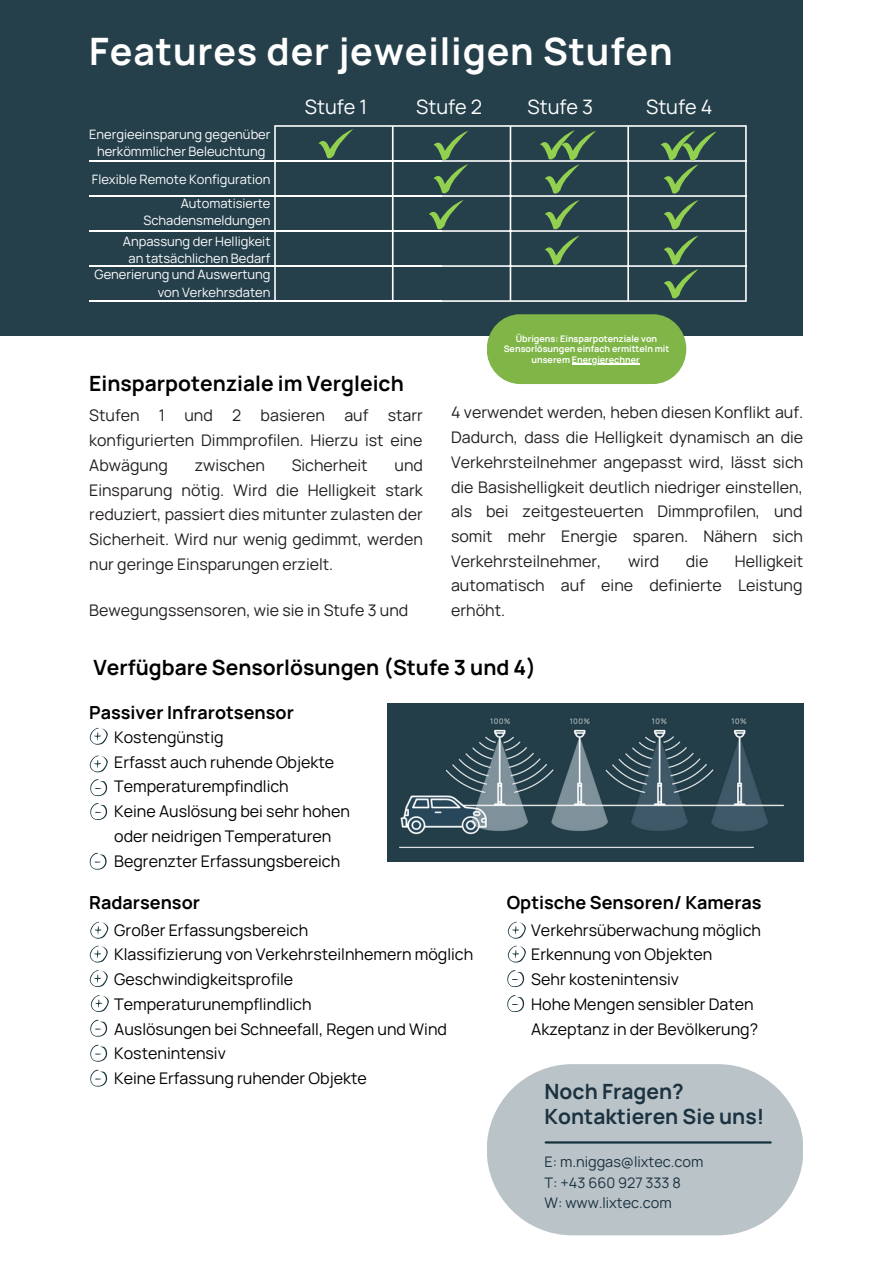
<style>
.page{position:relative;width:893px;height:1264px;background:#fff}
.page>*{position:absolute;margin:0;border:0;box-sizing:border-box;transform-origin:0 0}
.t1{font:700 37.65px "Manrope";letter-spacing:.02em;color:#fff}
.t2{font:700 21px "Manrope";color:#000}
.t3{font:700 21px/24.8px "Manrope";color:#1b3241}
.t4{font:19.8px "Manrope";color:#fff}
.t5{font:700 18px "Manrope";color:#000}
.t6{font:16.05px/24.8px "Manrope";color:#231f20;text-align:justify}
.t7{font:16.05px/24.8px "Manrope";color:#000}
.t8{font:14.55px/20.2px "Manrope";color:#1b3241}
.t9{font:12.9px/17.2px "Manrope";color:#fff;text-align:center}
.t10{font:700 9px/10.1px "Manrope";color:#fff;text-align:center}
</style>
<div class="page">
<div style="left:0;top:0;width:802px;height:336px;background:#26404b"></div>
<hr style="left:274px;top:127px;width:2px;height:173px;background:#fff">
<hr style="left:392px;top:127px;width:1px;height:173px;background:#fff">
<hr style="left:509px;top:127px;width:2px;height:173px;background:#fff">
<hr style="left:627px;top:127px;width:2px;height:173px;background:#fff">
<hr style="left:745px;top:127px;width:1px;height:173px;background:#fff">
<hr style="left:274px;top:125px;width:472px;height:2px;background:#fff">
<hr style="left:274px;top:160px;width:472px;height:2px;background:#fff">
<hr style="left:274px;top:195px;width:472px;height:2px;background:#fff">
<hr style="left:274px;top:230px;width:472px;height:2px;background:#fff">
<hr style="left:274px;top:265px;width:472px;height:2px;background:#fff">
<hr style="left:274px;top:300px;width:472px;height:2px;background:#fff">
<svg style="left:433px;top:131px;width:35px;height:63px"></svg>
<hr style="left:89px;top:160px;width:352px;height:1px;background:#fff">
<hr style="left:89px;top:195px;width:352px;height:1px;background:#fff">
<hr style="left:89px;top:230px;width:352px;height:1px;background:#fff">
<hr style="left:89px;top:265px;width:352px;height:2px;background:#fff">
<hr style="left:89px;top:301px;width:352px;height:1px;background:#fff">
<svg style="left:90px;top:728px;width:18px;height:16px"></svg>
<svg style="left:90px;top:755px;width:18px;height:17px"></svg>
<svg style="left:90px;top:779px;width:17px;height:17px"></svg>
<svg style="left:90px;top:803px;width:17px;height:17px"></svg>
<svg style="left:90px;top:852px;width:17px;height:17px"></svg>
<svg style="left:90px;top:921px;width:18px;height:17px"></svg>
<svg style="left:90px;top:945px;width:18px;height:17px"></svg>
<svg style="left:90px;top:970px;width:18px;height:17px"></svg>
<svg style="left:91px;top:995px;width:18px;height:17px"></svg>
<svg style="left:90px;top:1019px;width:17px;height:17px"></svg>
<svg style="left:90px;top:1044px;width:17px;height:17px"></svg>
<svg style="left:90px;top:1069px;width:17px;height:17px"></svg>
<svg style="left:508px;top:921px;width:18px;height:17px"></svg>
<svg style="left:508px;top:945px;width:18px;height:17px"></svg>
<svg style="left:507px;top:970px;width:17px;height:17px"></svg>
<svg style="left:507px;top:995px;width:17px;height:17px"></svg>
<img style="left:387px;top:703px;width:416px;height:158px">
<div style="left:486px;top:314px;width:200px;height:70px;background:#80b647;border-radius:34px"></div>
<hr style="left:572px;top:364px;width:67px;height:1px;background:#fff">
<svg style="left:318px;top:129px;width:35px;height:30px"></svg>
<svg style="left:540px;top:130px;width:56px;height:136px"></svg>
<svg style="left:660px;top:131px;width:56px;height:168px"></svg>
<svg style="left:429px;top:200px;width:34px;height:30px"></svg>
<div style="left:486px;top:1064px;width:316px;height:171px;background:#bac3c7;border-radius:86px"></div>
<hr style="left:545px;top:1141px;width:225px;height:2px;background:#16323d">
<h1 class="t1" style="left:89px;top:24px;width:584px">Features der jeweiligen Stufen</h1>
<p class="t9" style="left:89px;top:125px;width:183px">Energieeinsparung gegenüber herkömmlicher Beleuchtung</p>
<p class="t9" style="left:92px;top:170px;width:180px">Flexible Remote Konfiguration</p>
<p class="t9" style="left:143px;top:195px;width:129px;text-align:right">Automatisierte<br>Schadensmeldungen</p>
<p class="t9" style="left:123px;top:233px;width:149px">Anpassung der Helligkeit an tatsächlichen Bedarf</p>
<p class="t9" style="left:94px;top:266px;width:177px;text-align:right">Generierung und Auswertung von Verkehrsdaten</p>
<p class="t4" style="left:305px;top:93px;width:64px">Stufe 1</p>
<p class="t4" style="left:416px;top:93px;width:67px">Stufe 2</p>
<p class="t4" style="left:527px;top:93px;width:67px">Stufe 3</p>
<p class="t4" style="left:646px;top:93px;width:68px">Stufe 4</p>
<p class="t10" style="left:503px;top:334px;width:167px">Übrigens: Einsparpotenziale von<br>Sensorlösungen einfach ermitteln mit unserem Energierechner</p>
<h2 class="t2" style="left:89px;top:368px;width:316px">Einsparpotenziale im Vergleich</h2>
<p class="t6" style="left:89px;top:403px;width:335px">Stufen 1 und 2 basieren auf starr konfigurierten Dimmprofilen. Hierzu ist eine Abwägung</p>
<p class="t6" style="left:195px;top:452px;width:72px">zwischen</p>
<p class="t6" style="left:291px;top:452px;width:77px">Sicherheit</p>
<p class="t6" style="left:89px;top:452px;width:335px;text-indent:305px">und Einsparung nötig. Wird die Helligkeit stark reduziert, passiert dies mitunter zulasten der Sicherheit. Wird nur wenig gedimmt, werden nur geringe Einsparungen erzielt.</p>
<p class="t6" style="left:89px;top:597px;width:320px">Bewegungssensoren, wie sie in Stufe 3 und</p>
<p class="t6" style="left:451px;top:400px;width:354px">4 verwendet werden, heben diesen Konflikt auf.<br>Dadurch, dass die Helligkeit dynamisch an die Verkehrsteilnehmer angepasst wird, lässt sich die Basishelligkeit deutlich niedriger einstellen, als bei zeitgesteuerten Dimmprofilen, und somit mehr Energie sparen. Nähern sich Verkehrsteilnehmer,</p>
<p class="t6" style="left:451px;top:548px;width:354px;text-indent:284px">Helligkeit automatisch auf eine definierte Leistung erhöht.</p>
<p class="t6" style="left:628px;top:548px;width:33px">wird</p>
<p class="t6" style="left:685px;top:548px;width:24px">die</p>
<h2 class="t2" style="left:93px;top:652px;width:444px">Verfügbare Sensorlösungen (Stufe 3 und 4)</h2>
<p class="t5" style="left:89px;top:700px;width:206px">Passiver Infrarotsensor</p>
<p class="t7" style="left:114px;top:724px;width:237px">Kostengünstig<br>Erfasst auch ruhende Objekte<br>Temperaturempfindlich<br>Keine Auslösung bei sehr hohen oder neidrigen Temperaturen<br>Begrenzter Erfassungsbereich</p>
<p class="t5" style="left:89px;top:890px;width:112px">Radarsensor</p>
<p class="t7" style="left:114px;top:917px;width:360px">Großer Erfassungsbereich<br>Klassifizierung von Verkehrsteilnhemern möglich<br>Geschwindigkeitsprofile<br>Temperaturunempflindlich<br>Auslösungen bei Schneefall, Regen und Wind<br>Kostenintensiv<br>Keine Erfassung ruhender Objekte</p>
<p class="t5" style="left:506px;top:890px;width:256px">Optische Sensoren/ Kameras</p>
<p class="t7" style="left:531px;top:917px;width:231px">Verkehrsüberwachung möglich<br>Erkennung von Objekten<br>Sehr kostenintensiv<br>Hohe Mengen sensibler Daten<br>Akzeptanz in der Bevölkerung?</p>
<h2 class="t3" style="left:544px;top:1078px;width:221px">Noch Fragen?<br>Kontaktieren Sie uns!</h2>
<p class="t8" style="left:544px;top:1151px;width:160px">E: m.niggas@lixtec.com<br>T: +43 660 927 333 8<br>W: www.lixtec.com</p>
</div>
